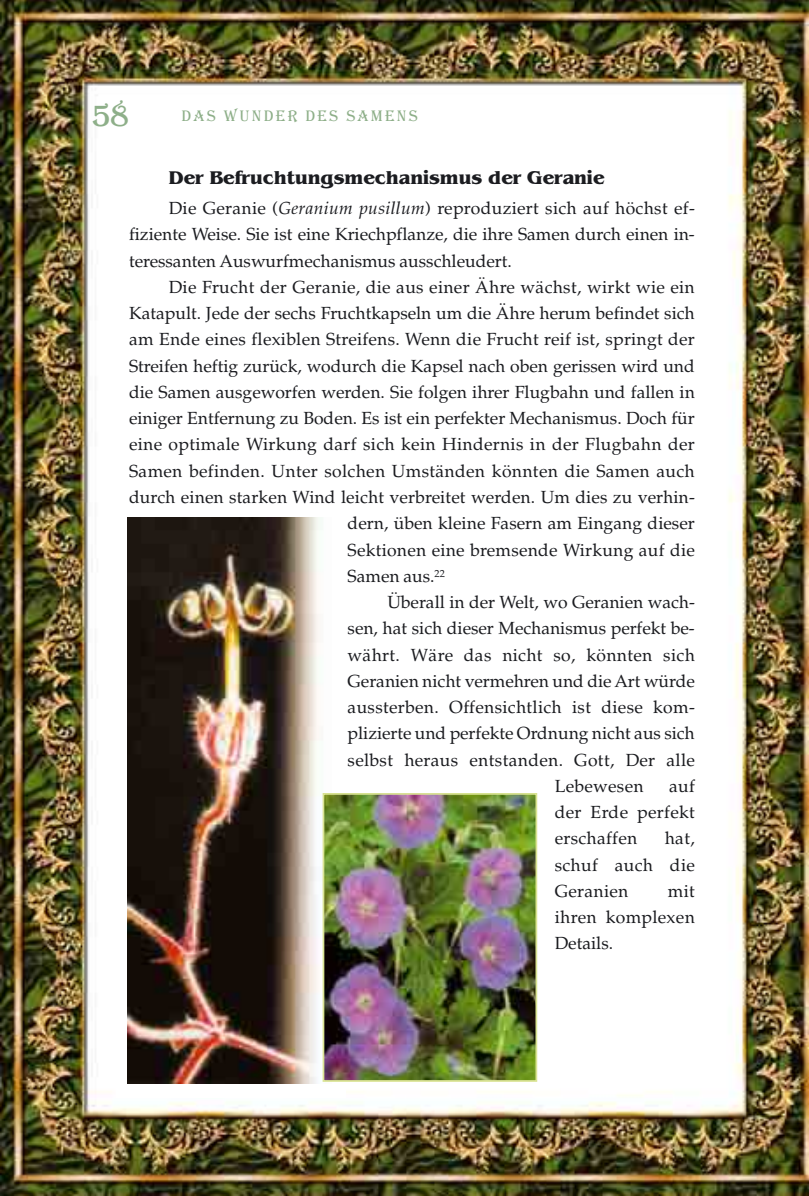
<style>
.page{position:relative;width:809px;height:1196px;background:#fff}
.page>*{position:absolute;margin:0;border:0;box-sizing:border-box;transform-origin:0 0}
.t1{font:42px "Algerian T";color:#8eaf89}
.t2{font:700 19.25px "Benquiat";color:#1b1c20}
.t3{font:17.5px/26.2px "Palatino Turk";letter-spacing:.005em;color:#1b1c20;text-align:justify}
.t4{font:15.75px "Algerian T";letter-spacing:.15em;color:#8eaf89}
.s1{font-family:"Palatino Turk I"}
</style>
<div class="page">
<img style="left:1px;top:0;width:807px;height:1196px">
<div style="left:116px;top:517px;width:230px;height:580px;background:#fff"></div>
<img style="left:127px;top:517px;width:205px;height:566px">
<img style="left:325px;top:796px;width:209px;height:282px">
<div style="left:322px;top:793px;width:215px;height:288px;border:2px solid #dae494"></div>
<h1 class="t1" style="left:92px;top:87px;width:38px">58</h1>
<p class="t4" style="left:181px;top:106px;width:238px">DAS WUNDER DES SAMENS</p>
<p class="t2" style="left:169px;top:170px;width:437px">Der Befruchtungsmechanismus der Geranie</p>
<p class="t3" style="left:129px;top:198px;width:567px;text-indent:40px">Die Geranie (<span class="s1">Geranium pusillum</span>) reproduziert sich auf höchst ef&shy;fiziente Weise. Sie ist eine Kriechpflanze, die ihre Samen durch einen in&shy;teressanten Auswurfmechanismus ausschleudert.</p>
<p class="t3" style="left:169px;top:277px;width:527px">Die Frucht der Geranie, die aus einer Ähre wächst, wirkt wie ein</p>
<p class="t3" style="left:129px;top:303px;width:567px">Katapult. Jede der sechs Fruchtkapseln um die Ähre herum befindet sich</p>
<p class="t3" style="left:129px;top:329px;width:567px">am Ende eines flexiblen Streifens. Wenn die Frucht reif ist, springt der</p>
<p class="t3" style="left:129px;top:355px;width:567px">Streifen heftig zurück, wodurch die Kapsel nach oben gerissen wird und</p>
<p class="t3" style="left:129px;top:382px;width:567px">die Samen ausgeworfen werden. Sie folgen ihrer Flugbahn und fallen in</p>
<p class="t3" style="left:129px;top:408px;width:567px">einiger Entfernung zu Boden. Es ist ein perfekter Mechanismus. Doch für</p>
<p class="t3" style="left:129px;top:434px;width:567px">eine optimale Wirkung darf sich kein Hindernis in der Flugbahn der</p>
<p class="t3" style="left:129px;top:460px;width:567px">Samen befinden. Unter solchen Umständen könnten die Samen auch</p>
<p class="t3" style="left:129px;top:487px;width:567px">durch einen starken Wind leicht verbreitet werden. Um dies zu verhin-</p>
<p class="t3" style="left:347px;top:513px;width:349px">dern, üben kleine Fasern am Eingang dieser</p>
<p class="t3" style="left:347px;top:539px;width:349px">Sektionen eine bremsende Wirkung auf die</p>
<p class="t3" style="left:347px;top:565px;width:99px">Samen aus.<sup>22</sup></p>
<p class="t3" style="left:387px;top:592px;width:309px">Überall in der Welt, wo Geranien wach-</p>
<p class="t3" style="left:347px;top:618px;width:349px">sen, hat sich dieser Mechanismus perfekt be-</p>
<p class="t3" style="left:347px;top:644px;width:349px">währt. Wäre das nicht so, könnten sich</p>
<p class="t3" style="left:347px;top:670px;width:349px">Geranien nicht vermehren und die Art würde</p>
<p class="t3" style="left:347px;top:697px;width:349px">aussterben. Offensichtlich ist diese kom-</p>
<p class="t3" style="left:347px;top:723px;width:349px">plizierte und perfekte Ordnung nicht aus sich</p>
<p class="t3" style="left:347px;top:749px;width:349px">selbst heraus entstanden. Gott, Der alle</p>
<p class="t3" style="left:554px;top:775px;width:90px">Lebewesen</p>
<p class="t3" style="left:554px;top:775px;width:142px;text-indent:114px">auf der Erde perfekt erschaffen</p>
<p class="t3" style="left:554px;top:828px;width:142px;text-indent:110px">hat, schuf auch die Geranien</p>
<p class="t3" style="left:554px;top:880px;width:142px;text-indent:113px">mit ihren komplexen Details.</p>
</div>
